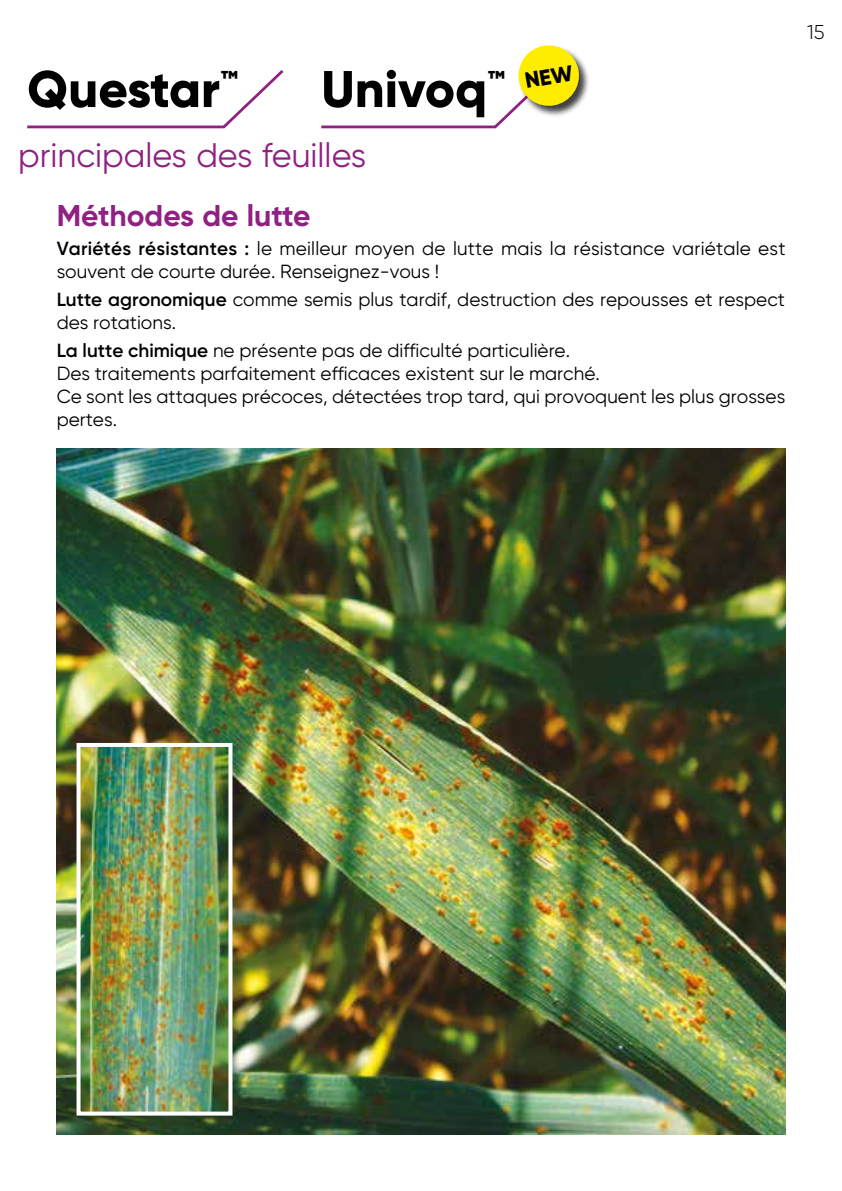
<style>
.page{position:relative;width:842px;height:1191px;background:#fff}
.page>*{position:absolute;margin:0;border:0;box-sizing:border-box;transform-origin:0 0}
.t1{font:800 51.4px "Gilroy";color:#000}
.t2{font:34px "Gilroy";color:#902082}
.t3{font:700 30px "Gilroy";color:#902082}
.t4{font:300 20px "Gilroy";color:#000}
.t5{font:19px/22.8px "Gilroy";color:#000}
.s1{font-weight:600}
</style>
<div class="page">
<svg style="left:27px;top:70px;width:257px;height:59px"></svg>
<div style="left:518px;top:45px;width:73px;height:73px;background:#000;opacity:.75"></div>
<img style="left:57px;top:448px;width:728px;height:686px">
<img style="left:82px;top:748px;width:145px;height:362px">
<div style="left:77px;top:743px;width:155px;height:372px;border:4px solid #fff"></div>
<svg style="left:321px;top:45px;width:260px;height:84px"></svg>
<h1 class="t1" style="left:27px;top:57px;width:213px">Questar<sup>™</sup></h1>
<h1 class="t1" style="left:321px;top:57px;width:186px">Univoq<sup>™</sup></h1>
<h2 class="t2" style="left:18px;top:134px;width:350px">principales des feuilles</h2>
<h3 class="t3" style="left:57px;top:197px;width:255px">Méthodes de lutte</h3>
<p class="t5" style="left:57px;top:236px;width:730px"><span class="s1">Variétés résistantes :</span> le meilleur moyen de lutte mais la résistance variétale est souvent de courte durée. Renseignez-vous !</p>
<p class="t5" style="left:57px;top:288px;width:730px"><span class="s1">Lutte agronomique</span> comme semis plus tardif, destruction des repousses et respect des rotations.</p>
<p class="t5" style="left:57px;top:339px;width:730px"><span class="s1">La lutte chimique</span> ne présente pas de difficulté particulière.<br>Des traitements parfaitement efficaces existent sur le marché.<br>Ce sont les attaques précoces, détectées trop tard, qui provoquent les plus grosses pertes.</p>
<p class="t4" style="left:807px;top:20px;width:19px">15</p>
</div>
